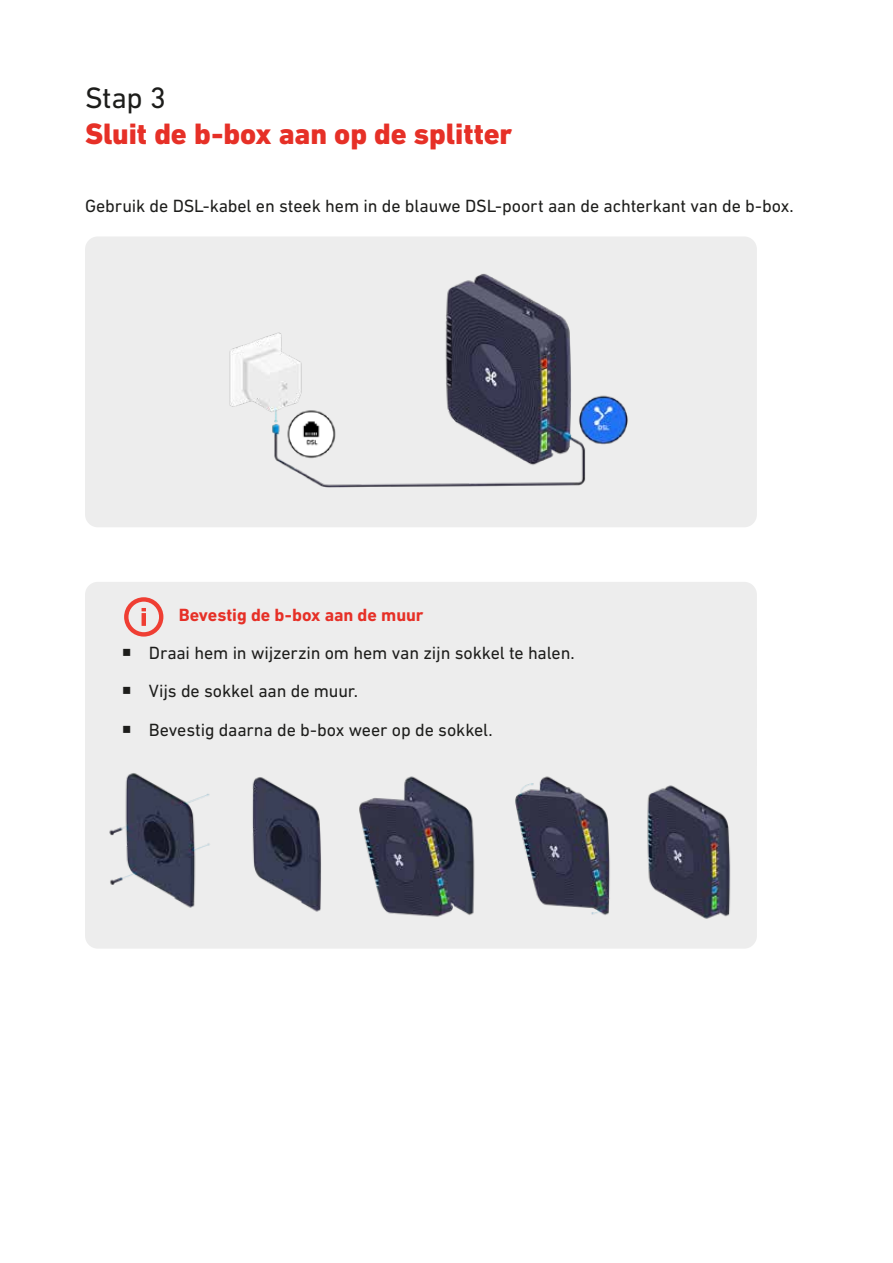
<style>
.page{position:relative;width:893px;height:1263px;background:#fff}
.page>*{position:absolute;margin:0;border:0;box-sizing:border-box;transform-origin:0 0}
.t1{font:800 30px "DIN Next LT Pro";letter-spacing:-.005em;color:#e63027}
.t2{font:30px "DIN Next LT Pro";color:#1d1d1b}
.t3{font:18px/38.2px "DIN Next LT Pro";letter-spacing:-.01em;color:#1d1d1b}
.t4{font:700 18px "DIN Next LT Pro";letter-spacing:-.005em;color:#e63027}
</style>
<div class="page">
<div style="left:85px;top:582px;width:672px;height:38px;background:#ededed"></div>
<div style="left:85px;top:620px;width:672px;height:38px;background:#ededed"></div>
<div style="left:85px;top:658px;width:672px;height:39px;background:#ededed"></div>
<div style="left:85px;top:697px;width:672px;height:53px;background:#ededed"></div>
<div style="left:85px;top:236px;width:672px;height:291px;background:#ededed;border-radius:13px"></div>
<img style="left:229px;top:273px;width:357px;height:215px">
<svg style="left:124px;top:597px;width:39px;height:40px;background:#edafab"></svg>
<div style="left:85px;top:741px;width:672px;height:208px;background:#ededed;border-radius:13px"></div>
<img style="left:109px;top:773px;width:101px;height:135px">
<img style="left:252px;top:777px;width:69px;height:135px">
<img style="left:359px;top:776px;width:116px;height:141px">
<img style="left:515px;top:776px;width:95px;height:139px">
<img style="left:647px;top:785px;width:84px;height:134px">
<img style="left:569px;top:378px;width:59px;height:69px">
<img style="left:283px;top:406px;width:55px;height:56px">
<svg style="left:123px;top:649px;width:7px;height:7px"></svg>
<svg style="left:123px;top:687px;width:7px;height:7px"></svg>
<svg style="left:123px;top:725px;width:7px;height:8px"></svg>
<h1 class="t2" style="left:85px;top:80px;width:83px">Stap 3</h1>
<h1 class="t1" style="left:85px;top:116px;width:429px">Sluit de b-box aan op de splitter</h1>
<p class="t3" style="left:85px;top:186px;width:710px">Gebruik de DSL-kabel en steek hem in de blauwe DSL-poort aan de achterkant van de b-box.</p>
<p class="t4" style="left:179px;top:604px;width:246px">Bevestig de b-box aan de muur</p>
<p class="t3" style="left:149px;top:634px;width:427px">Draai hem in wijzerzin om hem van zijn sokkel te halen.<br>Vijs de sokkel aan de muur.<br>Bevestig daarna de b-box weer op de sokkel.</p>
</div>
